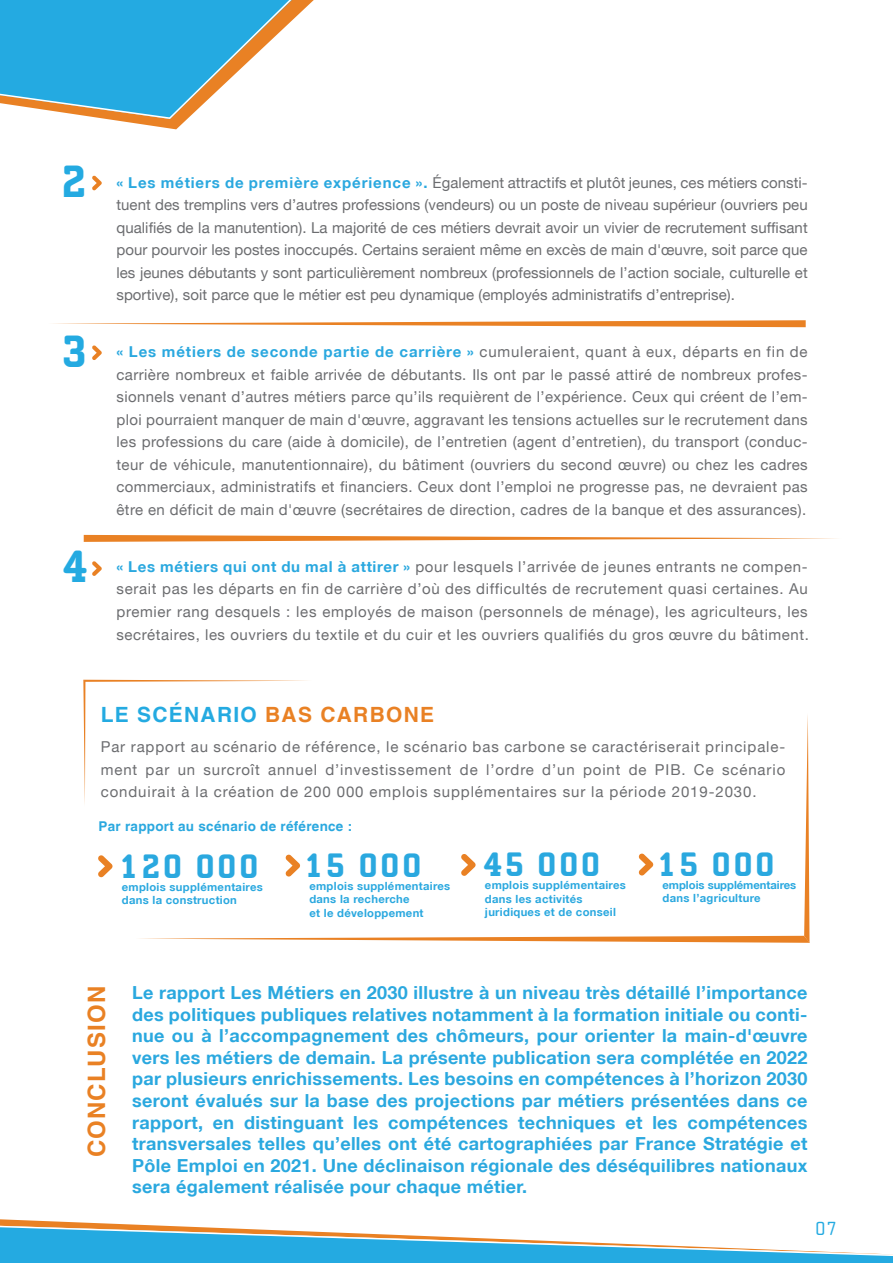
<style>
.page{position:relative;width:893px;height:1263px;background:#fff}
.page>*{position:absolute;margin:0;border:0;box-sizing:border-box;transform-origin:0 0}
.t1{font:800 46.5px "Cholla Slab OT";color:#24aae1}
.t2{font:800 34.8px "Cholla Slab OT";letter-spacing:.065em;color:#2aa8df}
.t3{font:700 24px "Helvetica LT";letter-spacing:.045em;color:#e98124}
.t4{font:700 21px "Helvetica LT";letter-spacing:.06em;color:#24aae1}
.t5{font:19.5px "Cholla Slab OT";color:#24aae1}
.t6{font:700 18px/21.6px "Helvetica Neue LT";letter-spacing:.02em;color:#2aa8df;text-align:justify}
.t7{font:15px/22.5px "Helvetica Neue LT";letter-spacing:.025em;color:#6c6d70;text-align:justify}
.t8{font:700 13.5px "Helvetica LT";letter-spacing:.02em;color:#2aa8df}
.t9{font:700 11.25px/13.5px "Helvetica Neue LT";letter-spacing:.025em;color:#2aa8df}
.t10{font:700 11.25px/13.5px "Helvetica Neue LT";letter-spacing:-.005em;color:#2aa8df}
.s1{font-weight:700;color:#2aa8df}
.s2{color:#e98124}
</style>
<div class="page">
<svg style="left:114px;top:120px;width:72px;height:9px"></svg>
<svg style="left:0;top:0;width:314px;height:120px"></svg>
<svg style="left:0;top:1219px;width:893px;height:44px"></svg>
<svg style="left:83px;top:680px;width:727px;height:263px"></svg>
<svg style="left:92px;top:175px;width:10px;height:15px"></svg>
<svg style="left:92px;top:345px;width:10px;height:15px"></svg>
<svg style="left:92px;top:561px;width:10px;height:15px"></svg>
<svg style="left:53px;top:320px;width:753px;height:7px"></svg>
<svg style="left:84px;top:535px;width:753px;height:7px"></svg>
<h1 class="t1" style="left:61px;top:157px;width:28px">2</h1>
<h1 class="t1" style="left:62px;top:326px;width:28px">3</h1>
<h1 class="t1" style="left:62px;top:542px;width:28px">4</h1>
<p class="t7" style="left:116px;top:171px;width:693px"><span class="s1">« Les métiers de première expérience ».</span> Également attractifs et plutôt jeunes, ces métiers consti&shy;tuent des tremplins vers d’autres professions (vendeurs) ou un poste de niveau supérieur (ouvriers peu qualifiés de la manutention). La majorité de ces métiers devrait avoir un vivier de recrutement suffisant pour pourvoir les postes inoccupés. Certains seraient même en excès de main d'œuvre, soit parce que les jeunes débutants y sont particulièrement nombreux (professionnels de l’action sociale, culturelle et sportive), soit parce que le métier est peu dynamique (employés administratifs d’entreprise).</p>
<p class="t7" style="left:116px;top:341px;width:693px"><span class="s1">« Les métiers de seconde partie de carrière »</span> cumuleraient, quant à eux, départs en fin de carrière nombreux et faible arrivée de débutants. Ils ont par le passé attiré de nombreux profes&shy;sionnels venant d’autres métiers parce qu’ils requièrent de l’expérience. Ceux qui créent de l’em&shy;ploi pourraient manquer de main d'œuvre, aggravant les tensions actuelles sur le recrutement dans les professions du care (aide à domicile), de l’entretien (agent d’entretien), du transport (conduc&shy;teur de véhicule, manutentionnaire), du bâtiment (ouvriers du second œuvre) ou chez les cadres commerciaux, administratifs et financiers. Ceux dont l’emploi ne progresse pas, ne devraient pas être en déficit de main d'œuvre (secrétaires de direction, cadres de la banque et des assurances).</p>
<p class="t7" style="left:116px;top:555px;width:694px"><span class="s1">« Les métiers qui ont du mal à attirer »</span> pour lesquels l’arrivée de jeunes entrants ne compen&shy;serait pas les départs en fin de carrière d’où des difficultés de recrutement quasi certaines. Au premier rang desquels : les employés de maison (personnels de ménage), les agriculteurs, les secrétaires, les ouvriers du textile et du cuir et les ouvriers qualifiés du gros œuvre du bâtiment.</p>
<h3 class="t4" style="left:101px;top:702px;width:335px">LE SCÉNARIO <span class="s2">BAS CARBONE</span></h3>
<p class="t7" style="left:101px;top:735px;width:686px">Par rapport au scénario de référence, le scénario bas carbone se caractériserait principale&shy;ment par un surcroît annuel d’investissement de l’ordre d’un point de PIB. Ce scénario conduirait à la création de 200 000 emplois supplémentaires sur la période 2019-2030.</p>
<p class="t8" style="left:98px;top:818px;width:255px">Par rapport au scénario de référence :</p>
<h2 class="t2" style="left:119px;top:847px;width:141px">120 000</h2>
<p class="t9" style="left:122px;top:879px;width:142px">emplois supplémentaires dans la construction</p>
<h2 class="t2" style="left:304px;top:847px;width:119px">15 000</h2>
<p class="t9" style="left:309px;top:879px;width:142px">emplois supplémentaires dans la recherche<br>et le développement</p>
<h2 class="t2" style="left:483px;top:846px;width:119px">45 000</h2>
<p class="t9" style="left:485px;top:878px;width:142px">emplois supplémentaires dans les activités juridiques et de conseil</p>
<h2 class="t2" style="left:657px;top:845px;width:119px">15 000</h2>
<p class="t10" style="left:663px;top:878px;width:135px">emplois supplémentaires dans l’agriculture</p>
<h3 class="t3" style="left:82px;top:1157px;width:173px;rotate:-90deg">CONCLUSION</h3>
<p class="t6" style="left:132px;top:981px;width:677px">Le rapport Les Métiers en 2030 illustre à un niveau très détaillé l’importance des politiques publiques relatives notamment à la formation initiale ou conti&shy;nue ou à l’accompagnement des chômeurs, pour orienter la main-d'œuvre vers les métiers de demain. La présente publication sera complétée en 2022 par plusieurs enrichissements. Les besoins en compétences à l’horizon 2030 seront évalués sur la base des projections par métiers présentées dans ce rapport, en distinguant les compétences techniques et les compétences transversales telles qu’elles ont été cartographiées par France Stratégie et Pôle Emploi en 2021. Une déclinaison régionale des déséquilibres nationaux sera également réalisée pour chaque métier.</p>
<h3 class="t5" style="left:816px;top:1218px;width:23px">07</h3>
</div>
